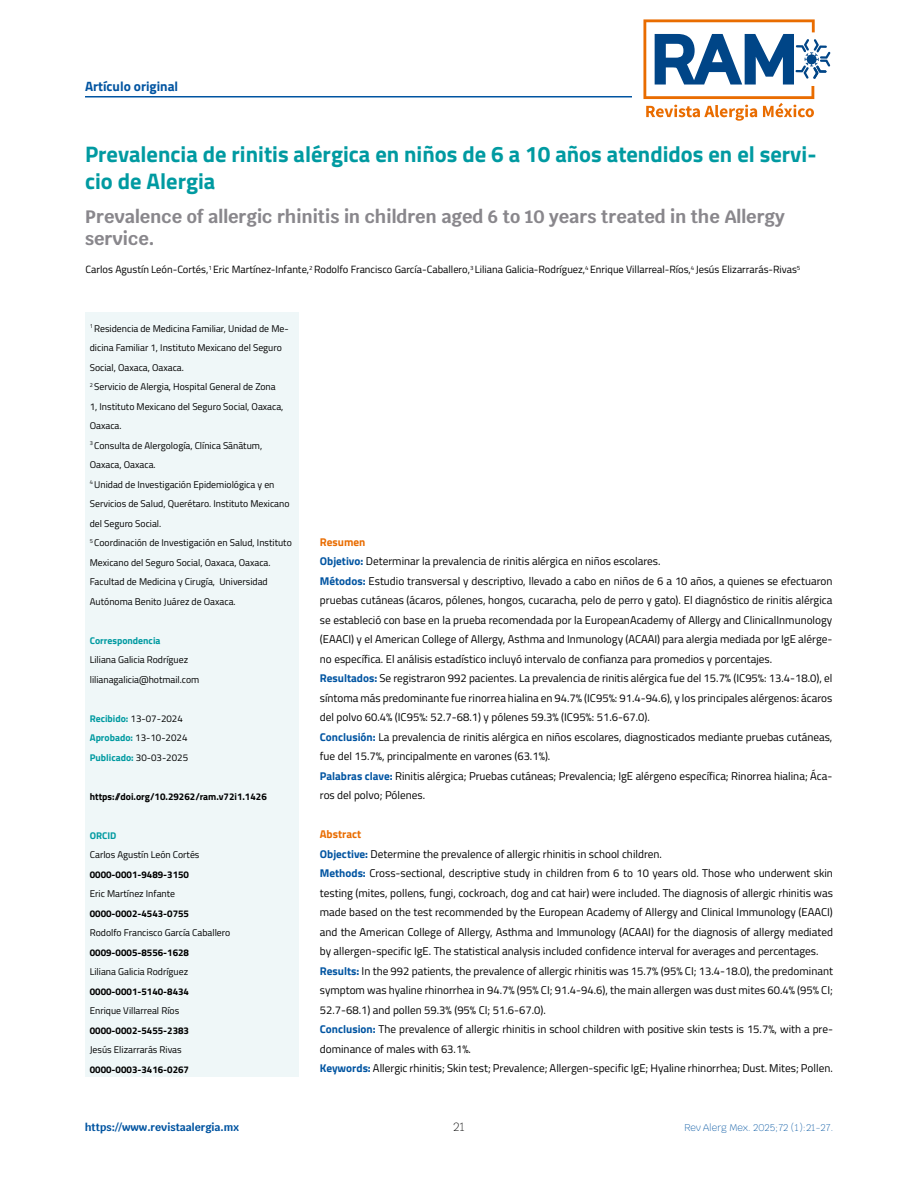
<style>
.page{position:relative;width:918px;height:1188px;background:#fff}
.page>*{position:absolute;margin:0;border:0;box-sizing:border-box;transform-origin:0 0}
.t1{font:700 22.5px/27px "Titillium Web";color:#009aa1}
.t2{font:700 18px/21.6px "Krub";color:#89878c}
.t3{font:700 13.5px "Titillium Web";color:#0054a1}
.t4{font:200 12px "Krub";color:#000}
.t5{font:11.25px/19.5px "Titillium Web";color:#000}
.t6{font:10.5px "Titillium Web";color:#000}
.t7{font:700 10.5px "Krub";color:#0054a1}
.t8{font:9.75px/19.5px "Titillium Web";color:#000}
.t9{font:700 9.75px "Titillium Web";color:#000}
.t10{font:200 9.75px "Krub";color:#0054a1}
.t11{font:700 9.75px "Titillium Web";color:#009aa1}
.s1{font-weight:700;color:#009aa1}
.s2{font-weight:700;color:#e96c00}
.s3{font-weight:700;color:#0054a1}
</style>
<div class="page">
<hr style="left:85px;top:96px;width:548px;height:2px;background:#0054a1">
<svg style="left:643px;top:19px;width:188px;height:102px"></svg>
<div style="left:86px;top:312px;width:213px;height:765px;background:#eff7f8"></div>
<p class="t3" style="left:85px;top:76px;width:95px">Artículo original</p>
<h1 class="t1" style="left:85px;top:139px;width:733px">Prevalencia de rinitis alérgica en niños de 6 a 10 años atendidos en el servi&shy;cio de Alergia</h1>
<h2 class="t2" style="left:85px;top:206px;width:701px">Prevalence of allergic rhinitis in children aged 6 to 10 years treated in the Allergy service.</h2>
<p class="t6" style="left:86px;top:262px;width:716px">Carlos Agustín León-Cortés,<sup>1</sup> Eric Martínez-Infante,<sup>2</sup> Rodolfo Francisco García-Caballero,<sup>3</sup> Liliana Galicia-Rodríguez,<sup>4</sup> Enrique Villarreal-Ríos,<sup>4</sup> Jesús Elizarrarás-Rivas<sup>5</sup></p>
<p class="t8" style="left:90px;top:318px;width:204px"><sup>1</sup> Residencia de Medicina Familiar, Unidad de Me&shy;dicina Familiar 1, Instituto Mexicano del Seguro Social, Oaxaca, Oaxaca.<br><sup>2</sup> Servicio de Alergia, Hospital General de Zona<br>1, Instituto Mexicano del Seguro Social, Oaxaca, Oaxaca.<br><sup>3</sup> Consulta de Alergología, Clínica Sãnãtum, Oaxaca, Oaxaca.<br><sup>4</sup> Unidad de Investigación Epidemiológica y en Servicios de Salud, Querétaro. Instituto Mexicano del Seguro Social.<br><sup>5</sup> Coordinación de Investigación en Salud, Instituto Mexicano del Seguro Social, Oaxaca, Oaxaca.<br>Facultad de Medicina y Cirugía, Universidad Autónoma Benito Juárez de Oaxaca.</p>
<p class="t11" style="left:90px;top:633px;width:72px">Correspondencia</p>
<p class="t8" style="left:90px;top:649px;width:111px">Liliana Galicia Rodríguez lilianagalicia@hotmail.com</p>
<p class="t8" style="left:90px;top:708px;width:100px"><span class="s1">Recibido:</span> 13-07-2024<br><span class="s1">Aprobado:</span> 13-10-2024<br><span class="s1">Publicado:</span> 30-03-2025</p>
<p class="t9" style="left:90px;top:789px;width:179px">https://doi.org/10.29262/ram.v72i1.1426</p>
<p class="t11" style="left:90px;top:828px;width:28px">ORCID</p>
<p class="t8" style="left:90px;top:844px;width:111px">Carlos Agustín León Cortés</p>
<p class="t9" style="left:90px;top:867px;width:101px">0000-0001-9489-3150</p>
<p class="t8" style="left:90px;top:883px;width:87px">Eric Martínez Infante</p>
<p class="t9" style="left:90px;top:906px;width:101px">0000-0002-4543-0755</p>
<p class="t8" style="left:90px;top:922px;width:142px">Rodolfo Francisco García Caballero</p>
<p class="t9" style="left:90px;top:945px;width:101px">0009-0005-8556-1628</p>
<p class="t8" style="left:90px;top:961px;width:100px">Liliana Galicia Rodríguez</p>
<p class="t9" style="left:90px;top:984px;width:101px">0000-0001-5140-8434</p>
<p class="t8" style="left:90px;top:1000px;width:91px">Enrique Villarreal Ríos</p>
<p class="t9" style="left:90px;top:1023px;width:101px">0000-0002-5455-2383</p>
<p class="t8" style="left:90px;top:1039px;width:93px">Jesús Elizarrarás Rivas</p>
<p class="t9" style="left:90px;top:1062px;width:101px">0000-0003-3416-0267</p>
<p class="t5" style="left:320px;top:532px;width:514px"><span class="s2">Resumen<br></span><span class="s3">Objetivo:</span> Determinar la prevalencia de rinitis alérgica en niños escolares.<br><span class="s3">Métodos:</span> Estudio transversal y descriptivo, llevado a cabo en niños de 6 a 10 años, a quienes se efectuaron pruebas cutáneas (ácaros, pólenes, hongos, cucaracha, pelo de perro y gato). El diagnóstico de rinitis alérgica se estableció con base en la prueba recomendada por la EuropeanAcademy of Allergy and ClinicalInmunology (EAACI) y el American College of Allergy, Asthma and Inmunology (ACAAI) para alergia mediada por IgE alérge&shy;no específica. El análisis estadístico incluyó intervalo de confianza para promedios y porcentajes.<br><span class="s3">Resultados:</span> Se registraron 992 pacientes. La prevalencia de rinitis alérgica fue del 15.7% (IC95%: 13.4-18.0), el síntoma más predominante fue rinorrea hialina en 94.7% (IC95%: 91.4-94.6), y los principales alérgenos: ácaros del polvo 60.4% (IC95%: 52.7-68.1) y pólenes 59.3% (IC95%: 51.6-67.0).<br><span class="s3">Conclusión:</span> La prevalencia de rinitis alérgica en niños escolares, diagnosticados mediante pruebas cutáneas, fue del 15.7%, principalmente en varones (63.1%).<br><span class="s3">Palabras clave:</span> Rinitis alérgica; Pruebas cutáneas; Prevalencia; IgE alérgeno específica; Rinorrea hialina; Áca&shy;ros del polvo; Pólenes.</p>
<p class="t5" style="left:320px;top:824px;width:515px"><span class="s2">Abstract<br></span><span class="s3">Objective:</span> Determine the prevalence of allergic rhinitis in school children.<br><span class="s3">Methods:</span> Cross-sectional, descriptive study in children from 6 to 10 years old. Those who underwent skin testing (mites, pollens, fungi, cockroach, dog and cat hair) were included. The diagnosis of allergic rhinitis was made based on the test recommended by the European Academy of Allergy and Clinical Immunology (EAACI) and the American College of Allergy, Asthma and Immunology (ACAAI) for the diagnosis of allergy mediated by allergen-specific IgE. The statistical analysis included confidence interval for averages and percentages.<br><span class="s3">Results:</span> In the 992 patients, the prevalence of allergic rhinitis was 15.7% (95% CI; 13.4-18.0), the predominant symptom was hyaline rhinorrhea in 94.7% (95% CI; 91.4-94.6), the main allergen was dust mites 60.4% (95% CI; 52.7-68.1) and pollen 59.3% (95% CI; 51.6-67.0).<br><span class="s3">Conclusion:</span> The prevalence of allergic rhinitis in school children with positive skin tests is 15.7%, with a pre&shy;dominance of males with 63.1%.<br><span class="s3">Keywords:</span> Allergic rhinitis; Skin test; Prevalence; Allergen-specific IgE; Hyaline rhinorrhea; Dust. Mites; Pollen.</p>
<p class="t7" style="left:85px;top:1121px;width:155px">https://www.revistaalergia.mx</p>
<p class="t4" style="left:453px;top:1117px;width:13px">21</p>
<p class="t10" style="left:684px;top:1119px;width:150px">Rev Alerg Mex. 2025;72 (1):21-27.</p>
</div>
